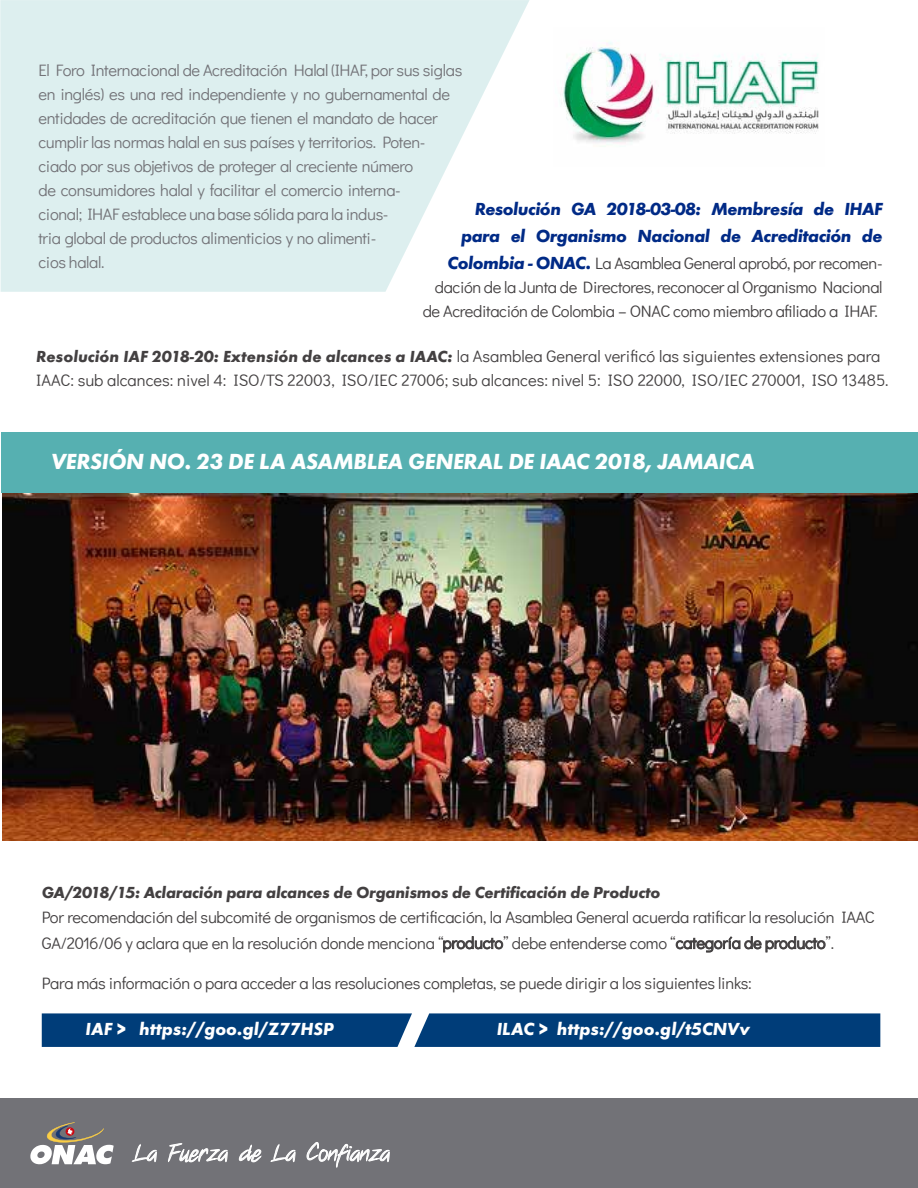
<style>
.page{position:relative;width:918px;height:1188px;background:#fff}
.page>*{position:absolute;margin:0;border:0;box-sizing:border-box;transform-origin:0 0}
.t1{font:22.8px "Notethis";color:#fff}
.t2{font:italic 22.5px "Futura T Bold";letter-spacing:-.015em;color:#fff}
.t3{font:italic 18px/27px "Futura T Bold";letter-spacing:-.025em;color:#002a86;text-align:right}
.t4{font:italic 18px "Futura T Bold";color:#fff}
.t5{font:16.5px/24px "Didact Gothic";letter-spacing:-.015em;color:#434041}
.t6{font:16.5px/24px "Didact Gothic";letter-spacing:-.025em;color:#727277}
.t7{font:italic 16.5px "Futura T Bold";letter-spacing:-.015em;color:#434041}
.s1{font-family:"Futura T Bold";font-style:italic;font-size:18px;color:#002a86}
.s2{font-family:"Futura T Bold";font-style:italic}
</style>
<div class="page">
<img style="left:561px;top:41px;width:258px;height:106px">
<svg style="left:0;top:0;width:529px;height:292px;background:#e1f1f1"></svg>
<div style="left:1px;top:1098px;width:917px;height:90px;background:#727277"></div>
<div style="left:1px;top:433px;width:917px;height:60px;background:#56b0b1"></div>
<svg style="left:42px;top:1013px;width:838px;height:34px;background:#08437d"></svg>
<img style="left:3px;top:494px;width:915px;height:347px">
<svg style="left:443px;top:936px;width:61px;height:17px"></svg>
<svg style="left:675px;top:936px;width:151px;height:17px"></svg>
<svg style="left:132px;top:1144px;width:25px;height:18px"></svg>
<svg style="left:168px;top:1143px;width:60px;height:20px"></svg>
<svg style="left:239px;top:1144px;width:23px;height:18px"></svg>
<svg style="left:270px;top:1144px;width:25px;height:19px"></svg>
<svg style="left:307px;top:1142px;width:83px;height:26px"></svg>
<svg style="left:30px;top:1122px;width:84px;height:42px"></svg>
<p class="t6" style="left:39px;top:56px;width:425px">El Foro Internacional de Acreditación Halal (IHAF, por sus siglas en inglés) es una red independiente y no gubernamental de entidades de acreditación que tienen el mandato de hacer cumplir las normas halal en sus países y territorios. Poten&shy;ciado por sus objetivos de proteger al creciente número<br>de consumidores halal y facilitar el comercio interna-<br>cional; IHAF establece una base sólida para la indus-<br>tria global de productos alimenticios y no alimenti-<br>cios halal.</p>
<p class="t3" style="left:461px;top:195px;width:423px">Resolución GA 2018-03-08: Membresía de IHAF para el Organismo Nacional de Acreditación de</p>
<p class="t5" style="left:423px;top:250px;width:461px;text-align:right"><span class="s1">Colombia - ONAC.</span> La Asamblea General aprobó, por recomen&shy;dación de la Junta de Directores, reconocer al Organismo Nacional de Acreditación de Colombia – ONAC como miembro afiliado a IHAF.</p>
<p class="t5" style="left:36px;top:343px;width:854px"><span class="s2">Resolución IAF 2018-20: Extensión de alcances a IAAC:</span> la Asamblea General verificó las siguientes extensiones para<br>IAAC: sub alcances: nivel 4: ISO/TS 22003, ISO/IEC 27006; sub alcances: nivel 5: ISO 22000, ISO/IEC 270001, ISO 13485.</p>
<h2 class="t2" style="left:51px;top:448px;width:705px">VERSIÓN NO. 23 DE LA ASAMBLEA GENERAL DE IAAC 2018, JAMAICA</h2>
<p class="t7" style="left:42px;top:882px;width:620px">GA/2018/15: Aclaración para alcances de Organismos de Certificación de Producto</p>
<p class="t5" style="left:42px;top:903px;width:835px;line-height:25.5px">Por recomendación del subcomité de organismos de certificación, la Asamblea General acuerda ratificar la resolución IAAC<br>GA/2016/06 y aclara que en la resolución donde menciona “producto” debe entenderse como “categoría de producto”.</p>
<p class="t5" style="left:42px;top:970px;width:712px">Para más información o para acceder a las resoluciones completas, se puede dirigir a los siguientes links:</p>
<p class="t4" style="left:86px;top:1018px;width:250px">IAF &gt; https://goo.gl/Z77HSP</p>
<p class="t4" style="left:497px;top:1018px;width:255px">ILAC &gt; https://goo.gl/t5CNVv</p>
<h1 class="t1" style="left:134px;top:1140px;width:257px">La Fuerza de La Confianza</h1>
</div>
